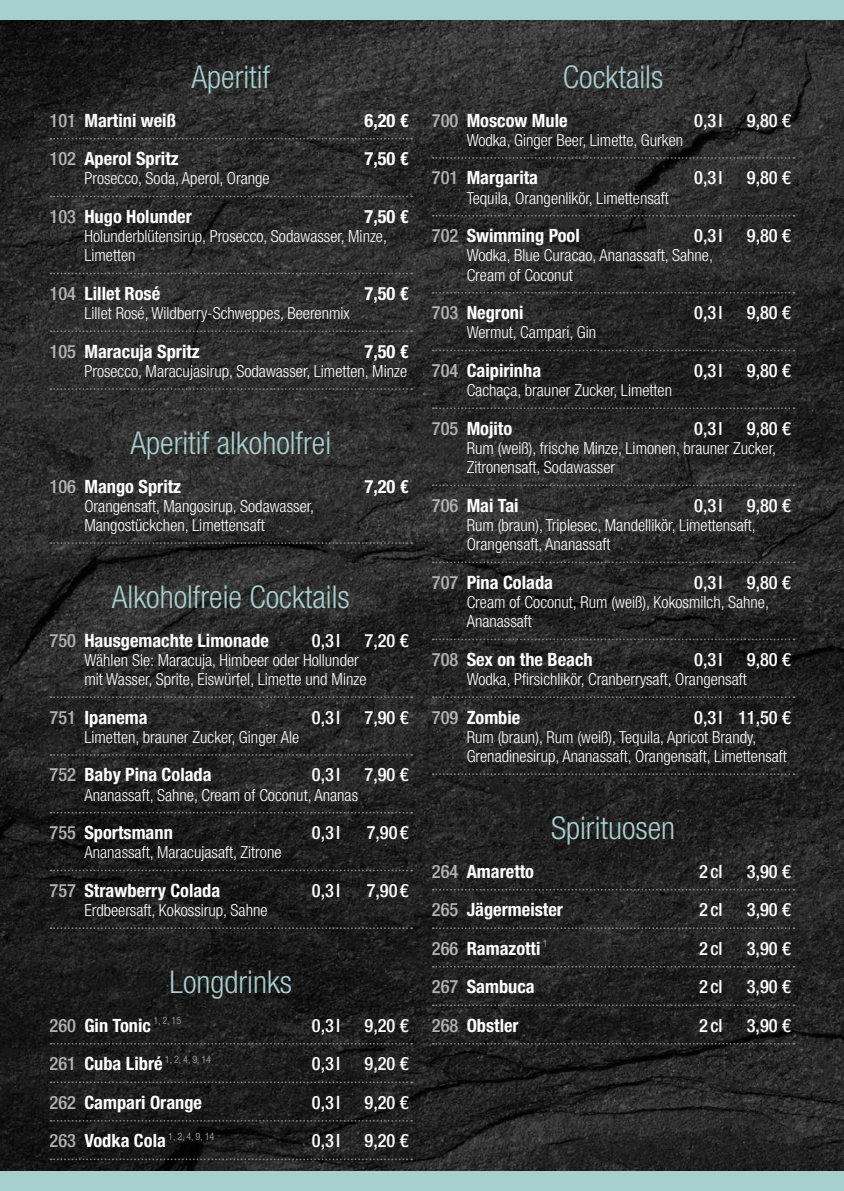
<style>
.page{position:relative;width:844px;height:1191px;background:#fff}
.page>*{position:absolute;margin:0;border:0;box-sizing:border-box;transform-origin:0 0}
.t1{font:300 condensed 31.5px "Helvetica Neue LT Std";color:#a6d0cd}
.t2{font:700 condensed 18.38px "Helvetica Neue LT Std";color:#fff}
.t3{font:500 condensed 18.38px "Helvetica Neue LT Std";color:#fff}
.t4{font:300 condensed 16.62px/19.2px "Helvetica Neue LT Std";color:#fff}
.t5{font:300 condensed 10.15px "Helvetica Neue LT Std";color:#b3b2b2}
.s1{font-weight:500;color:#b3b2b2}
.s2{font-weight:500;font-size:18.38px}
.s3{font-weight:700;font-size:18.38px;color:#fff}
</style>
<div class="page">
<img style="left:0;top:20px;width:843px;height:1151px">
<div style="left:0;top:0;width:843px;height:20px;background:#a6d0cd"></div>
<div style="left:0;top:1171px;width:843px;height:20px;background:#a6d0cd"></div>
<svg style="left:50px;top:138px;width:362px;height:2px"></svg>
<svg style="left:50px;top:196px;width:362px;height:1px"></svg>
<svg style="left:50px;top:273px;width:362px;height:1px"></svg>
<svg style="left:50px;top:330px;width:362px;height:2px"></svg>
<svg style="left:50px;top:388px;width:362px;height:2px"></svg>
<svg style="left:50px;top:542px;width:362px;height:2px"></svg>
<svg style="left:50px;top:696px;width:362px;height:2px"></svg>
<svg style="left:50px;top:754px;width:362px;height:2px"></svg>
<svg style="left:50px;top:812px;width:362px;height:1px"></svg>
<svg style="left:50px;top:869px;width:362px;height:2px"></svg>
<svg style="left:50px;top:927px;width:362px;height:2px"></svg>
<svg style="left:50px;top:1043px;width:362px;height:1px"></svg>
<svg style="left:50px;top:1081px;width:362px;height:2px"></svg>
<svg style="left:50px;top:1120px;width:362px;height:1px"></svg>
<svg style="left:50px;top:1158px;width:362px;height:2px"></svg>
<svg style="left:432px;top:157px;width:362px;height:2px"></svg>
<svg style="left:432px;top:215px;width:362px;height:2px"></svg>
<svg style="left:432px;top:292px;width:362px;height:2px"></svg>
<svg style="left:432px;top:350px;width:362px;height:1px"></svg>
<svg style="left:432px;top:407px;width:362px;height:2px"></svg>
<svg style="left:432px;top:484px;width:362px;height:2px"></svg>
<svg style="left:432px;top:561px;width:362px;height:2px"></svg>
<svg style="left:432px;top:638px;width:362px;height:2px"></svg>
<svg style="left:432px;top:696px;width:362px;height:2px"></svg>
<svg style="left:432px;top:773px;width:362px;height:2px"></svg>
<svg style="left:432px;top:889px;width:362px;height:1px"></svg>
<svg style="left:432px;top:927px;width:362px;height:2px"></svg>
<svg style="left:432px;top:966px;width:362px;height:1px"></svg>
<svg style="left:432px;top:1004px;width:362px;height:2px"></svg>
<svg style="left:432px;top:1043px;width:362px;height:1px"></svg>
<h1 class="t1" style="left:191px;top:59px;width:80px">Aperitif</h1>
<p class="t2" style="left:50px;top:109px;width:128px"><span class="s1">101</span> Martini weiß</p>
<p class="t2" style="left:364px;top:109px;width:46px">6,20 €</p>
<p class="t2" style="left:50px;top:147px;width:130px"><span class="s1">102</span> Aperol Spritz</p>
<p class="t2" style="left:364px;top:147px;width:46px">7,50 €</p>
<p class="t4" style="left:84px;top:169px;width:187px">Prosecco, Soda, Aperol, Orange</p>
<p class="t2" style="left:50px;top:205px;width:144px"><span class="s1">103</span> Hugo Holunder</p>
<p class="t2" style="left:364px;top:205px;width:46px">7,50 €</p>
<p class="t4" style="left:84px;top:226px;width:304px">Holunderblütensirup, Prosecco, Sodawasser, Minze,<br>Limetten</p>
<p class="t2" style="left:50px;top:282px;width:112px"><span class="s1">104</span> Lillet Rosé</p>
<p class="t2" style="left:364px;top:282px;width:46px">7,50 €</p>
<p class="t4" style="left:84px;top:303px;width:267px">Lillet Rosé, Wildberry-Schweppes, Beerenmix</p>
<p class="t2" style="left:50px;top:340px;width:151px"><span class="s1">105</span> Maracuja Spritz</p>
<p class="t2" style="left:364px;top:340px;width:46px">7,50 €</p>
<p class="t4" style="left:84px;top:361px;width:324px">Prosecco, Maracujasirup, Sodawasser, Limetten, Minze</p>
<h1 class="t1" style="left:130px;top:425px;width:202px">Aperitif alkoholfrei</h1>
<p class="t2" style="left:50px;top:475px;width:133px"><span class="s1">106</span> Mango Spritz</p>
<p class="t2" style="left:364px;top:475px;width:46px">7,20 €</p>
<p class="t4" style="left:84px;top:496px;width:231px">Orangensaft, Mangosirup, Sodawasser,<br>Mangostückchen, Limettensaft</p>
<h1 class="t1" style="left:112px;top:579px;width:239px">Alkoholfreie Cocktails</h1>
<p class="t2" style="left:50px;top:629px;width:221px"><span class="s1">750</span> Hausgemachte Limonade</p>
<p class="t3" style="left:312px;top:629px;width:30px">0,3 l</p>
<p class="t3" style="left:364px;top:629px;width:46px">7,20 €</p>
<p class="t4" style="left:84px;top:650px;width:283px">Wählen Sie: Maracuja, Himbeer oder Hollunder mit Wasser, Sprite, Eiswürfel, Limette und Minze</p>
<p class="t2" style="left:50px;top:706px;width:99px"><span class="s1">751</span> Ipanema</p>
<p class="t3" style="left:312px;top:706px;width:30px">0,3 l</p>
<p class="t3" style="left:364px;top:706px;width:46px">7,90 €</p>
<p class="t4" style="left:84px;top:727px;width:216px">Limetten, brauner Zucker, Ginger Ale</p>
<p class="t2" style="left:50px;top:763px;width:163px"><span class="s1">752</span> Baby Pina Colada</p>
<p class="t3" style="left:312px;top:764px;width:30px">0,3 l</p>
<p class="t3" style="left:364px;top:764px;width:46px">7,90 €</p>
<p class="t4" style="left:84px;top:785px;width:275px">Ananassaft, Sahne, Cream of Coconut, Ananas</p>
<p class="t2" style="left:50px;top:821px;width:125px"><span class="s1">755</span> Sportsmann</p>
<p class="t3" style="left:312px;top:821px;width:30px">0,3 l</p>
<p class="t3" style="left:366px;top:821px;width:43px">7,90 €</p>
<p class="t4" style="left:84px;top:842px;width:198px">Ananassaft, Maracujasaft, Zitrone</p>
<p class="t2" style="left:50px;top:879px;width:172px"><span class="s1">757</span> Strawberry Colada</p>
<p class="t3" style="left:312px;top:879px;width:30px">0,3 l</p>
<p class="t3" style="left:366px;top:879px;width:43px">7,90 €</p>
<p class="t4" style="left:84px;top:900px;width:185px">Erdbeersaft, Kokossirup, Sahne</p>
<h1 class="t1" style="left:169px;top:964px;width:124px">Longdrinks</h1>
<p class="t2" style="left:50px;top:1014px;width:133px"><span class="s1">260</span> Gin Tonic <sup>1,</sup> <sup>2,</sup> <sup>15</sup></p>
<p class="t3" style="left:312px;top:1014px;width:30px">0,3 l</p>
<p class="t3" style="left:364px;top:1014px;width:46px">9,20 €</p>
<p class="t5" style="left:50px;top:1053px;width:163px"><span class="s2">261</span> <span class="s3">Cuba Libré</span> 1, 2, 4, 9, 14</p>
<p class="t3" style="left:312px;top:1052px;width:30px">0,3 l</p>
<p class="t3" style="left:364px;top:1052px;width:46px">9,20 €</p>
<p class="t2" style="left:50px;top:1091px;width:154px"><span class="s1">262</span> Campari Orange</p>
<p class="t3" style="left:312px;top:1091px;width:30px">0,3 l</p>
<p class="t3" style="left:364px;top:1091px;width:46px">9,20 €</p>
<p class="t5" style="left:50px;top:1130px;width:166px"><span class="s2">263</span> <span class="s3">Vodka Cola</span> 1, 2, 4, 9, 14</p>
<p class="t3" style="left:312px;top:1129px;width:30px">0,3 l</p>
<p class="t3" style="left:364px;top:1129px;width:46px">9,20 €</p>
<h1 class="t1" style="left:563px;top:59px;width:102px">Cocktails</h1>
<p class="t2" style="left:432px;top:109px;width:137px"><span class="s1">700</span> Moscow Mule</p>
<p class="t3" style="left:694px;top:109px;width:30px">0,3 l</p>
<p class="t3" style="left:746px;top:109px;width:46px">9,80 €</p>
<p class="t4" style="left:466px;top:130px;width:218px">Wodka, Ginger Beer, Limette, Gurken</p>
<p class="t2" style="left:432px;top:167px;width:108px"><span class="s1">701</span> Margarita</p>
<p class="t3" style="left:694px;top:167px;width:30px">0,3 l</p>
<p class="t3" style="left:746px;top:167px;width:46px">9,80 €</p>
<p class="t4" style="left:466px;top:188px;width:204px">Tequila, Orangenlikör, Limettensaft</p>
<p class="t2" style="left:432px;top:224px;width:149px"><span class="s1">702</span> Swimming Pool</p>
<p class="t3" style="left:694px;top:225px;width:30px">0,3 l</p>
<p class="t3" style="left:746px;top:225px;width:46px">9,80 €</p>
<p class="t4" style="left:466px;top:246px;width:248px">Wodka, Blue Curacao, Ananassaft, Sahne,<br>Cream of Coconut</p>
<p class="t2" style="left:432px;top:301px;width:93px"><span class="s1">703</span> Negroni</p>
<p class="t3" style="left:694px;top:302px;width:30px">0,3 l</p>
<p class="t3" style="left:746px;top:302px;width:46px">9,80 €</p>
<p class="t4" style="left:466px;top:323px;width:131px">Wermut, Campari, Gin</p>
<p class="t2" style="left:432px;top:359px;width:111px"><span class="s1">704</span> Caipirinha</p>
<p class="t3" style="left:694px;top:359px;width:30px">0,3 l</p>
<p class="t3" style="left:746px;top:359px;width:46px">9,80 €</p>
<p class="t4" style="left:466px;top:380px;width:207px">Cachaça, brauner Zucker, Limetten</p>
<p class="t2" style="left:432px;top:417px;width:82px"><span class="s1">705</span> Mojito</p>
<p class="t3" style="left:694px;top:417px;width:30px">0,3 l</p>
<p class="t3" style="left:746px;top:417px;width:46px">9,80 €</p>
<p class="t4" style="left:466px;top:438px;width:311px">Rum (weiß), frische Minze, Limonen, brauner Zucker,<br>Zitronensaft, Sodawasser</p>
<p class="t2" style="left:432px;top:494px;width:88px"><span class="s1">706</span> Mai Tai</p>
<p class="t3" style="left:694px;top:494px;width:30px">0,3 l</p>
<p class="t3" style="left:746px;top:494px;width:46px">9,80 €</p>
<p class="t4" style="left:466px;top:515px;width:290px">Rum (braun), Triplesec, Mandellikör, Limettensaft,<br>Orangensaft, Ananassaft</p>
<p class="t2" style="left:432px;top:571px;width:123px"><span class="s1">707</span> Pina Colada</p>
<p class="t3" style="left:694px;top:571px;width:30px">0,3 l</p>
<p class="t3" style="left:746px;top:571px;width:46px">9,80 €</p>
<p class="t4" style="left:466px;top:592px;width:304px">Cream of Coconut, Rum (weiß), Kokosmilch, Sahne,<br>Ananassaft</p>
<p class="t2" style="left:432px;top:648px;width:162px"><span class="s1">708</span> Sex on the Beach</p>
<p class="t3" style="left:694px;top:648px;width:30px">0,3 l</p>
<p class="t3" style="left:746px;top:648px;width:46px">9,80 €</p>
<p class="t4" style="left:466px;top:669px;width:281px">Wodka, Pfirsichlikör, Cranberrysaft, Orangensaft</p>
<p class="t2" style="left:432px;top:706px;width:90px"><span class="s1">709</span> Zombie</p>
<p class="t3" style="left:694px;top:706px;width:98px">0,3 l 11,50 €</p>
<p class="t4" style="left:466px;top:727px;width:322px">Rum (braun), Rum (weiß), Tequila, Apricot Brandy,<br>Grenadinesirup, Ananassaft, Orangensaft, Limettensaft</p>
<h1 class="t1" style="left:551px;top:810px;width:126px">Spirituosen</h1>
<p class="t2" style="left:432px;top:860px;width:104px"><span class="s1">264</span> Amaretto</p>
<p class="t3" style="left:699px;top:860px;width:25px">2cl</p>
<p class="t3" style="left:746px;top:860px;width:46px">3,90 €</p>
<p class="t2" style="left:432px;top:898px;width:132px"><span class="s1">265</span> Jägermeister</p>
<p class="t3" style="left:699px;top:898px;width:25px">2cl</p>
<p class="t3" style="left:746px;top:898px;width:46px">3,90 €</p>
<p class="t2" style="left:432px;top:937px;width:117px"><span class="s1">266</span> Ramazotti <sup>1</sup></p>
<p class="t3" style="left:699px;top:937px;width:25px">2cl</p>
<p class="t3" style="left:746px;top:937px;width:46px">3,90 €</p>
<p class="t2" style="left:432px;top:975px;width:104px"><span class="s1">267</span> Sambuca</p>
<p class="t3" style="left:699px;top:975px;width:25px">2cl</p>
<p class="t3" style="left:746px;top:975px;width:46px">3,90 €</p>
<p class="t2" style="left:432px;top:1014px;width:88px"><span class="s1">268</span> Obstler</p>
<p class="t3" style="left:699px;top:1014px;width:25px">2cl</p>
<p class="t3" style="left:746px;top:1014px;width:46px">3,90 €</p>
</div>
